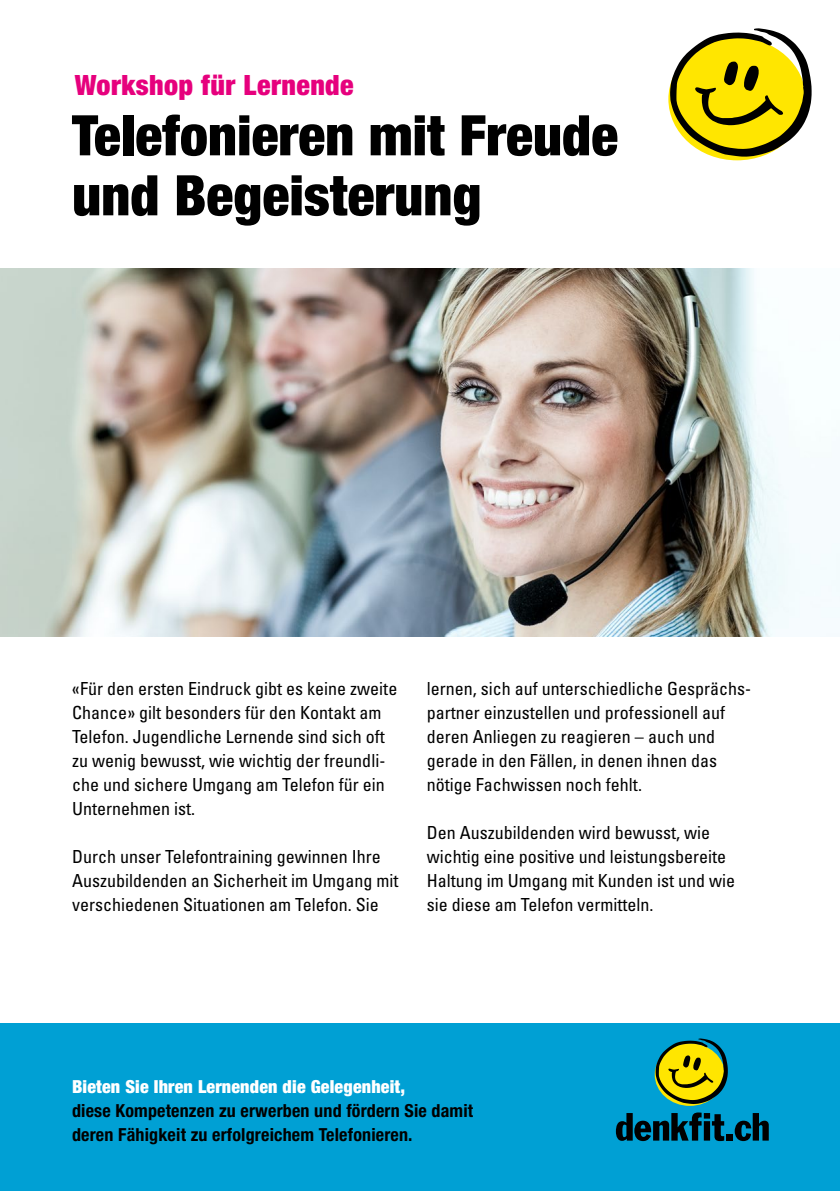
<style>
.page{position:relative;width:840px;height:1191px;background:#fff}
.page>*{position:absolute;margin:0;border:0;box-sizing:border-box;transform-origin:0 0}
.t1{font:900 condensed 56px/60px "Helvetica Neue LT";color:#000}
.t2{font:900 condensed 28px "Helvetica Neue LT";letter-spacing:.015em;color:#e6007d}
.t3{font:condensed 18px/24px "Univers LT";color:#000}
.t4{font:700 condensed 18px/24px "Helvetica Neue LT";letter-spacing:.01em;color:#000}
.t5{font:900 condensed 18px "Helvetica Neue LT";letter-spacing:.01em;color:#fff}
</style>
<div class="page">
<div style="left:0;top:1023px;width:839px;height:168px;background:#00a0d4"></div>
<img style="left:0;top:268px;width:839px;height:369px">
<svg style="left:655px;top:1038px;width:72px;height:66px"></svg>
<svg style="left:615px;top:1112px;width:108px;height:29px"></svg>
<div style="left:726px;top:1133px;width:6px;height:7px;background:#000"></div>
<svg style="left:734px;top:1113px;width:34px;height:28px"></svg>
<svg style="left:669px;top:28px;width:142px;height:129px"></svg>
<h2 class="t2" style="left:75px;top:67px;width:280px">Workshop für Lernende</h2>
<h1 class="t1" style="left:72px;top:104px;width:547px">Telefonieren mit Freude und Begeisterung</h1>
<p class="t3" style="left:72px;top:676px;width:326px">«Für den ersten Eindruck gibt es keine zweite Chance» gilt besonders für den Kontakt am Telefon. Jugendliche Lernende sind sich oft zu wenig bewusst, wie wichtig der freundli&shy;che und sichere Umgang am Telefon für ein Unternehmen ist.</p>
<p class="t3" style="left:72px;top:844px;width:327px">Durch unser Telefontraining gewinnen Ihre<br>Auszubildenden an Sicherheit im Umgang mit verschiedenen Situationen am Telefon. Sie</p>
<p class="t3" style="left:426px;top:676px;width:325px">lernen, sich auf unterschiedliche Gesprächs&shy;partner einzustellen und professionell auf deren Anliegen zu reagieren – auch und gerade in den Fällen, in denen ihnen das nötige Fachwissen noch fehlt.</p>
<p class="t3" style="left:426px;top:820px;width:309px">Den Auszubildenden wird bewusst, wie wichtig eine positive und leistungsbereite Haltung im Umgang mit Kunden ist und wie sie diese am Telefon vermitteln.</p>
<p class="t5" style="left:72px;top:1075px;width:334px">Bieten Sie Ihren Lernenden die Gelegenheit,</p>
<p class="t4" style="left:72px;top:1098px;width:402px">diese Kompetenzen zu erwerben und fördern Sie damit deren Fähigkeit zu erfolgreichem Telefonieren.</p>
</div>
